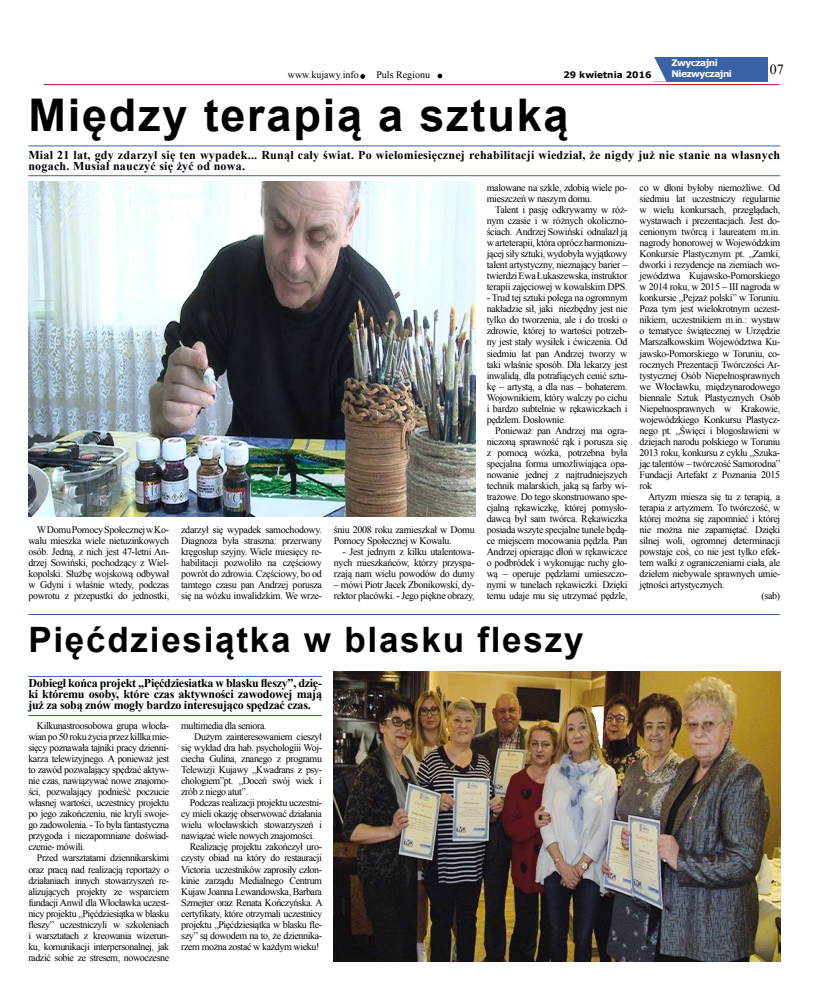
<style>
.page{position:relative;width:820px;height:993px;background:#fff}
.page>*{position:absolute;margin:0;border:0;box-sizing:border-box;transform-origin:0 0}
.t1{font:700 45px "Arial";letter-spacing:.04em;color:#000}
.t2{font:700 35px "Arial";letter-spacing:.05em;color:#000}
.t3{font:14px "Times New Roman";color:#000}
.t4{font:700 12px/11px "Times New Roman";letter-spacing:.02em;color:#000}
.t5{font:10px/11px "Times New Roman";letter-spacing:-.03em;color:#000;text-align:justify}
.t6{font:10px "Times New Roman";color:#000}
.t7{font:700 9px/10.8px "Verdana";letter-spacing:-.06em;color:#fff}
.t8{font:700 9px "Verdana";color:#000}
</style>
<div class="page">
<div style="left:654px;top:57px;width:113px;height:24px;background:#3a62a7"></div>
<svg style="left:654px;top:57px;width:12px;height:24px"></svg>
<svg style="left:437px;top:74px;width:5px;height:4px"></svg>
<svg style="left:360px;top:74px;width:5px;height:5px"></svg>
<hr style="left:44px;top:84px;width:735px;height:1px;background:#b9132b">
<hr style="left:28px;top:175px;width:752px;height:1px;background:#3a62a7">
<hr style="left:28px;top:145px;width:752px;height:1px;background:#3a62a7">
<img style="left:28px;top:182px;width:447px;height:334px">
<hr style="left:28px;top:714px;width:294px;height:1px;background:#3a62a7">
<hr style="left:28px;top:675px;width:294px;height:1px;background:#3a62a7">
<img style="left:333px;top:671px;width:447px;height:290px">
<hr style="left:28px;top:613px;width:752px;height:1px;background:#3a62a7">
<p class="t6" style="left:288px;top:68px;width:72px">www.kujawy.info</p>
<p class="t6" style="left:376px;top:68px;width:55px">Puls Regionu</p>
<p class="t8" style="left:563px;top:68px;width:90px">29 kwietnia 2016</p>
<p class="t7" style="left:671px;top:57px;width:62px">Zwyczajni<br>Niezwyczajni</p>
<h1 class="t1" style="left:28px;top:85px;width:541px">Między terapią a sztuką</h1>
<h3 class="t3" style="left:769px;top:59px;width:15px">07</h3>
<p class="t4" style="left:28px;top:149px;width:753px">Miał 21 lat, gdy zdarzył się ten wypadek... Runął cały świat. Po wielomiesięcznej rehabilitacji wiedział, że nigdy już nie stanie na własnych nogach. Musiał nauczyć się żyć od nowa.</p>
<p class="t5" style="left:28px;top:523px;width:142px;text-indent:8px">W Domu Pomocy Społecznej w Ko&shy;walu mieszka wiele nietuzinkowych osób. Jedną, z nich jest 47-letni An&shy;drzej Sowiński, pochodzący z Wiel&shy;kopolski. Służbę wojskową odbywał w Gdyni i właśnie wtedy, podczas powrotu z przepustki do jednostki,</p>
<p class="t5" style="left:181px;top:523px;width:142px">zdarzył się wypadek samochodowy.<br>Diagnoza była straszna: przerwany kręgosłup szyjny. Wiele miesięcy re&shy;habilitacji pozwoliło na częściowy powrót do zdrowia. Częściowy, bo od tamtego czasu pan Andrzej porusza się na wózku inwalidzkim. We wrze-</p>
<p class="t5" style="left:334px;top:523px;width:142px">śniu 2008 roku zamieszkał w Domu<br>Pomocy Społecznej w Kowalu.</p>
<p class="t5" style="left:334px;top:545px;width:142px;text-indent:8px">- Jest jednym z kilku utalentowa&shy;nych mieszkańców, którzy przyspa&shy;rzają nam wielu powodów do dumy</p>
<p class="t5" style="left:334px;top:578px;width:142px">– mówi Piotr Jacek Zbonikowski, dy&shy;rektor placówki. - Jego piękne obrazy,</p>
<p class="t5" style="left:486px;top:182px;width:142px">malowane na szkle, zdobią wiele po&shy;mieszczeń w naszym domu.</p>
<p class="t5" style="left:486px;top:204px;width:142px;text-indent:8px">Talent i pasję odkrywamy w róż&shy;nym czasie i w różnych okoliczno&shy;ściach. Andrzej Sowiński odnalazł ją w arteterapii, która oprócz harmonizu&shy;jącej siły sztuki, wydobyła wyjątkowy talent artystyczny, nieznający barier – twierdzi Ewa Łukaszewska, instruktor terapii zajęciowej w kowalskim DPS.</p>
<p class="t5" style="left:486px;top:292px;width:142px">- Trud tej sztuki polega na ogromnym nakładzie sił, jaki niezbędny jest nie tylko do tworzenia, ale i do troski o zdrowie, której to wartości potrzeb&shy;ny jest stały wysiłek i ćwiczenia. Od siedmiu lat pan Andrzej tworzy w taki właśnie sposób. Dla lekarzy jest inwalidą, dla potrafiących cenić sztu&shy;kę – artystą, a dla nas – bohaterem.<br>Wojownikiem, który walczy po cichu i bardzo subtelnie w rękawiczkach i pędzlem. Dosłownie.</p>
<p class="t5" style="left:486px;top:424px;width:142px;text-indent:8px">Ponieważ pan Andrzej ma ogra&shy;niczoną sprawność rąk i porusza się z pomocą wózka, potrzebna była specjalna forma umożliwiająca opa&shy;nowanie jednej z najtrudniejszych technik malarskich, jaką są farby wi&shy;trażowe. Do tego skonstruowano spe&shy;cjalną rękawiczkę, której pomysło&shy;dawcą był sam twórca. Rękawiczka posiada wszyte specjalne tunele będą&shy;ce miejscem mocowania pędzla. Pan Andrzej opierając dłoń w rękawiczce o podbródek i wykonując ruchy gło&shy;wą – operuje pędzlami umieszczo&shy;nymi w tunelach rękawiczki. Dzięki temu udaje mu się utrzymać pędzle,</p>
<h2 class="t2" style="left:28px;top:616px;width:556px">Pięćdziesiątka w blasku fleszy</h2>
<p class="t4" style="left:28px;top:677px;width:295px;text-align:justify">Dobiegł końca projekt „Pięćdziesiatka w blasku fleszy”, dzię&shy;ki któremu osoby, które czas aktywności zawodowej mają już za sobą znów mogły bardzo interesująco spędzać czas.</p>
<p class="t5" style="left:28px;top:720px;width:142px;text-indent:8px">Kilkunastroosobowa grupa włocła&shy;wian po 50 roku życia przez killka mie&shy;sięcy poznawała tajniki pracy dzienni&shy;karza telewizyjnego. A ponieważ jest to zawód pozwalający spędzać aktyw&shy;nie czas, nawiązywać nowe znajomo&shy;ści, pozwalający podnieść poczucie własnej wartości, uczestnicy projektu po jego zakończeniu, nie kryli swoje&shy;go zadowolenia. - To była fantastyczna przygoda i niezapomniane doświad&shy;czenie- mówili.</p>
<p class="t5" style="left:28px;top:852px;width:142px;text-indent:8px">Przed warsztatami dziennikarskimi oraz pracą nad realizacją reportaży o działaniach innych stowarzyszeń re&shy;alizujących projekty ze wsparciem fundacji Anwil dla Włocławka uczest&shy;nicy projektu „Pięćdziesiątka w blasku fleszy” uczestniczyli w szkoleniach i warsztatach z kreowania wizerun&shy;ku, komunikacji interpersonalnej, jak radzić sobie ze stresem, nowoczesne</p>
<p class="t5" style="left:181px;top:720px;width:87px">multimedia dla seniora.</p>
<p class="t5" style="left:194px;top:731px;width:129px">Dużym zainteresowaniem cieszył</p>
<p class="t5" style="left:181px;top:742px;width:142px">się wykład dra hab. psychologiii Woj-</p>
<p class="t5" style="left:181px;top:753px;width:142px">ciecha Gulina, znanego z programu</p>
<p class="t5" style="left:181px;top:764px;width:142px">Telewizji Kujawy „Kwadrans z psy-</p>
<p class="t5" style="left:181px;top:775px;width:142px">chologiem”pt. „Doceń swój wiek i</p>
<p class="t5" style="left:181px;top:786px;width:68px">zrób z niego atut”.</p>
<p class="t5" style="left:190px;top:797px;width:134px">Podczas realizacji projektu uczestni-</p>
<p class="t5" style="left:181px;top:808px;width:142px">cy mieli okazję obserwować działania</p>
<p class="t5" style="left:181px;top:819px;width:142px">wielu włocławskich stowarzyszeń i</p>
<p class="t5" style="left:181px;top:830px;width:135px">nawiązać wiele nowych znajomości.</p>
<p class="t5" style="left:190px;top:841px;width:134px">Realizację projektu zakończył uro-</p>
<p class="t5" style="left:181px;top:852px;width:142px">czysty obiad na który do restauracji</p>
<p class="t5" style="left:181px;top:863px;width:142px">Victoria uczestników zaprosiły człon-</p>
<p class="t5" style="left:181px;top:874px;width:142px">kinie zarządu Medialnego Centrum</p>
<p class="t5" style="left:181px;top:885px;width:142px">Kujaw Joanna Lewandowska, Barbara</p>
<p class="t5" style="left:181px;top:896px;width:143px">Szmejter oraz Renata Kończyńska. A</p>
<p class="t5" style="left:181px;top:907px;width:142px">certyfikaty, które otrzymali uczestnicy</p>
<p class="t5" style="left:181px;top:918px;width:142px">projektu „Pięćdziesiątka w blasku fle-</p>
<p class="t5" style="left:181px;top:929px;width:142px">szy” są dowodem na to, że dziennika-</p>
<p class="t5" style="left:181px;top:940px;width:139px">rzem można zostać w każdym wieku!</p>
<p class="t5" style="left:639px;top:182px;width:142px">co w dłoni byłoby niemożliwe. Od siedmiu lat uczestniczy regularnie w wielu konkursach, przeglądach, wystawach i prezentacjach. Jest do&shy;cenionym twórcą i laureatem m.in. nagrody honorowej w Wojewódzkim Konkursie Plastycznym pt. „Zamki, dworki i rezydencje na ziemiach wo&shy;jewództwa Kujawsko-Pomorskiego w 2014 roku, w 2015 – III nagroda w konkursie „Pejzaż polski” w Toruniu.<br>Poza tym jest wielokrotnym uczest&shy;nikiem, uczestnikiem m.in.: wystaw o tematyce świątecznej w Urzędzie Marszałkowskim Województwa Ku&shy;jawsko-Pomorskiego w Toruniu, co&shy;rocznych Prezentacji Twórczości Ar&shy;tystycznej Osób Niepełnosprawnych we Włocławku, międzynarodowego biennale Sztuk Plastycznych Osób Niepełnosprawnych w Krakowie, wojewódzkiego Konkursu Plastycz&shy;nego pt. „Święci i błogosławieni w dziejach narodu polskiego w Toruniu 2013 roku, konkursu z cyklu „Szuka&shy;jąc talentów – twórczość Samorodna” Fundacji Artefakt z Poznania 2015 rok</p>
<p class="t5" style="left:647px;top:490px;width:134px">Artyzm miesza się tu z terapią, a</p>
<p class="t5" style="left:639px;top:501px;width:142px">terapia z artyzmem. To twórczość, w</p>
<p class="t5" style="left:639px;top:512px;width:142px">której można się zapomnieć i której</p>
<p class="t5" style="left:639px;top:523px;width:142px">nie można nie zapamiętać. Dzięki</p>
<p class="t5" style="left:639px;top:534px;width:142px">silnej woli, ogromnej determinacji</p>
<p class="t5" style="left:639px;top:545px;width:142px">powstaje coś, co nie jest tylko efek-</p>
<p class="t5" style="left:639px;top:556px;width:142px">tem walki z ograniczeniami ciała, ale</p>
<p class="t5" style="left:639px;top:567px;width:142px">dziełem niebywale sprawnych umie-</p>
<p class="t5" style="left:639px;top:578px;width:87px">jętności artystycznych.</p>
<p class="t5" style="left:761px;top:589px;width:20px">(sab)</p>
</div>
